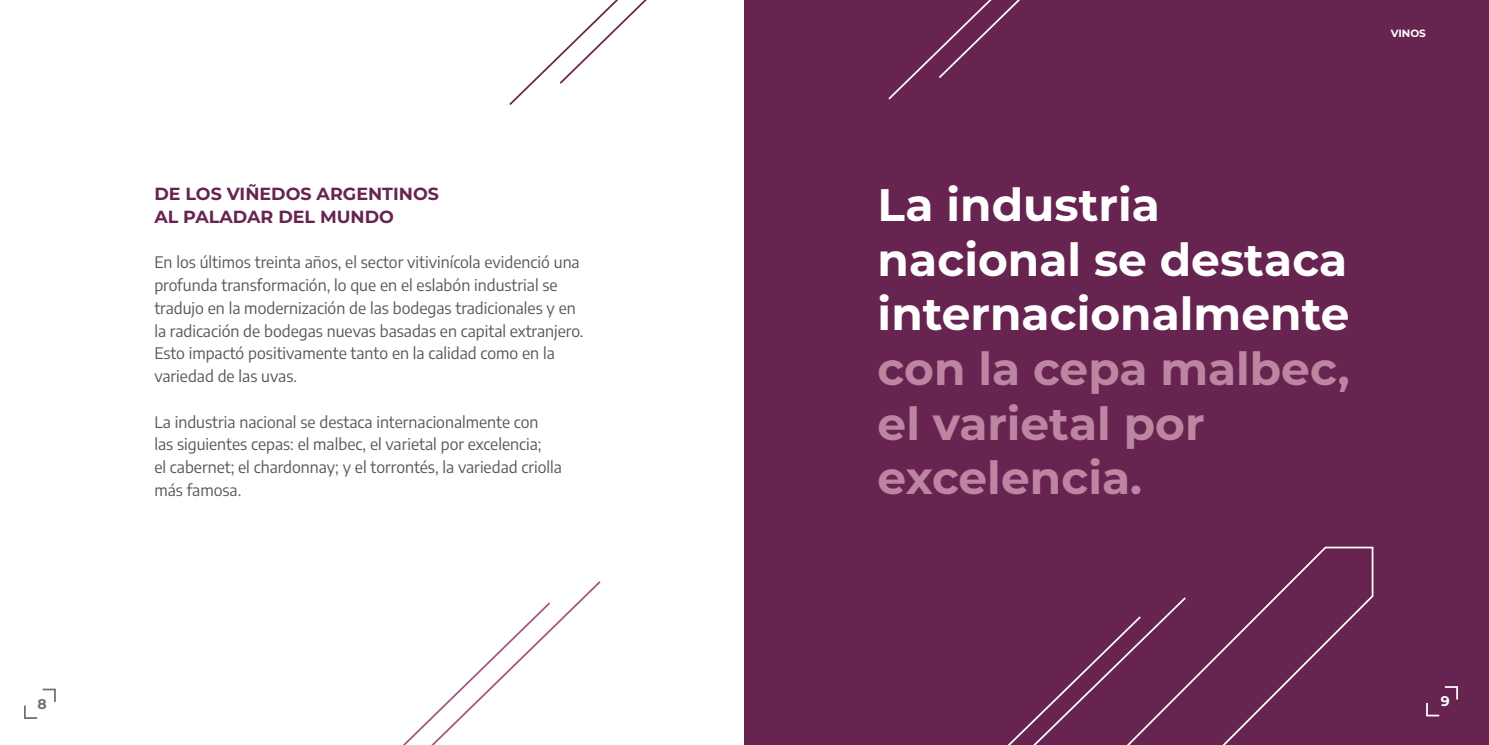
<style>
.page{position:relative;width:1489px;height:745px;background:#fff}
.page>*{position:absolute;margin:0;border:0;box-sizing:border-box;transform-origin:0 0}
.t1{font:700 45.5px/54.6px "Montserrat";color:#fff}
.t2{font:700 45.5px/54.6px "Montserrat";color:#be85a3}
.t3{font:700 17.5px/22.8px "Montserrat";color:#672450}
.t4{font:15.75px/22.8px "Encode Sans";color:#575756}
.t5{font:700 14px "Montserrat";color:#706f6f}
.t6{font:700 14px "Montserrat";color:#fff}
.t7{font:700 10.5px "Montserrat";color:#fff}
</style>
<div class="page">
<svg style="left:24px;top:705px;width:13px;height:13px"></svg>
<svg style="left:43px;top:688px;width:13px;height:13px"></svg>
<div style="left:744px;top:0;width:744px;height:744px;background:#672450"></div>
<svg style="left:1426px;top:703px;width:12px;height:13px"></svg>
<svg style="left:1444px;top:686px;width:13px;height:13px"></svg>
<svg style="left:1187px;top:546px;width:187px;height:198px"></svg>
<svg style="left:1009px;top:597px;width:178px;height:147px"></svg>
<svg style="left:404px;top:581px;width:197px;height:163px"></svg>
<svg style="left:509px;top:0;width:511px;height:105px"></svg>
<p class="t5" style="left:38px;top:693px;width:11px">8</p>
<p class="t3" style="left:154px;top:181px;width:286px">DE LOS VIÑEDOS ARGENTINOS<br>AL PALADAR DEL MUNDO</p>
<p class="t4" style="left:154px;top:250px;width:430px">En los últimos treinta años, el sector vitivinícola evidenció una profunda transformación, lo que en el eslabón industrial se tradujo en la modernización de las bodegas tradicionales y en la radicación de bodegas nuevas basadas en capital extranjero.<br>Esto impactó positivamente tanto en la calidad como en la variedad de las uvas.</p>
<p class="t4" style="left:154px;top:409px;width:409px">La industria nacional se destaca internacionalmente con<br>las siguientes cepas: el malbec, el varietal por excelencia;<br>el cabernet; el chardonnay; y el torrontés, la variedad criolla más famosa.</p>
<p class="t7" style="left:1390px;top:26px;width:37px">VINOS</p>
<h1 class="t1" style="left:877px;top:175px;width:473px">La industria nacional se destaca internacionalmente</h1>
<h1 class="t2" style="left:877px;top:339px;width:473px">con la cepa malbec, el varietal por excelencia.</h1>
<p class="t6" style="left:1440px;top:690px;width:10px">9</p>
</div>
